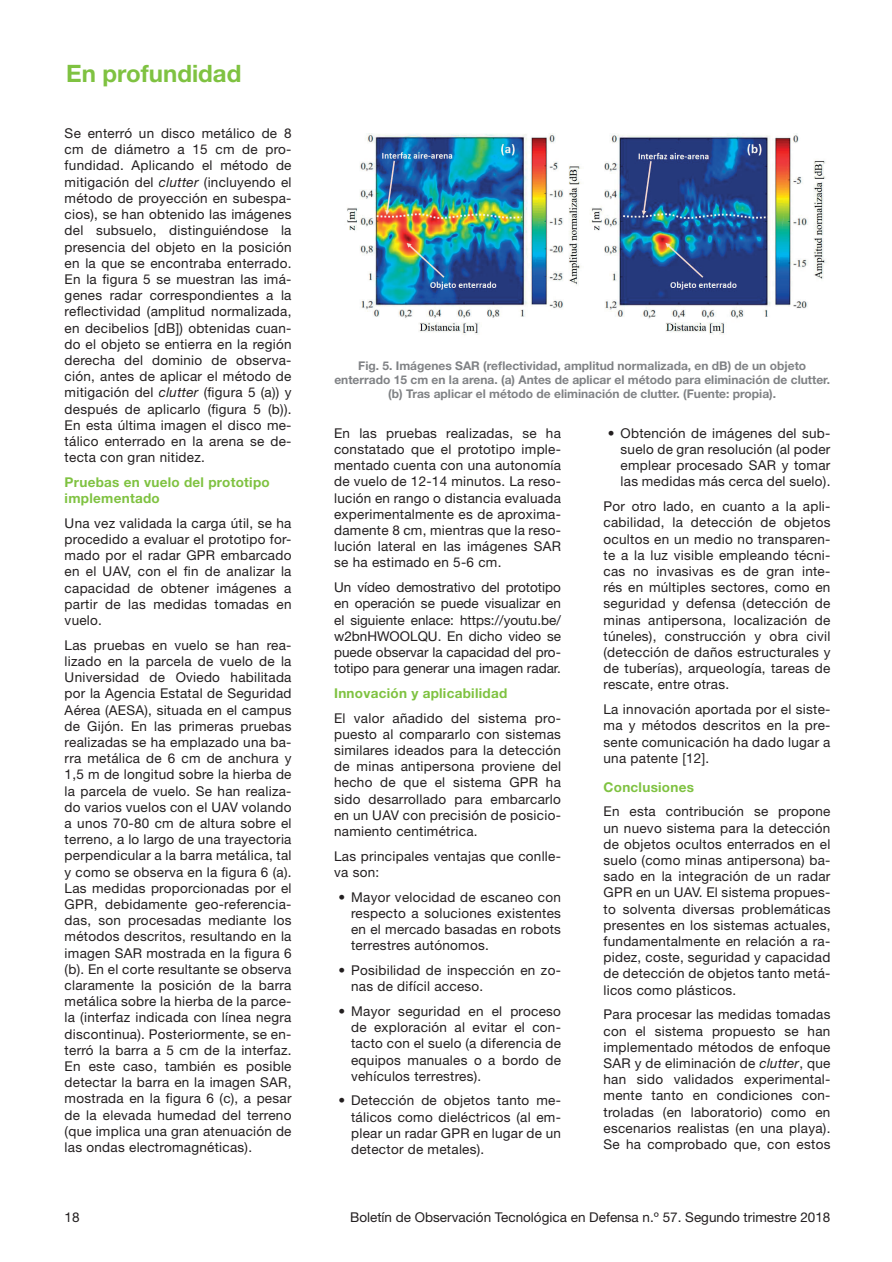
<style>
.page{position:relative;width:892px;height:1262px;background:#fff}
.page>*{position:absolute;margin:0;border:0;box-sizing:border-box;transform-origin:0 0}
.t1{font:700 24px "Helvetica Neue LT Std";color:#7fc241}
.t2{font:13.5px/16.2px "Helvetica Neue LT Std";letter-spacing:.02em;color:#231f20;text-align:justify}
.t3{font:700 13.5px/16.2px "Helvetica Neue LT Std";letter-spacing:.02em;color:#7fc241}
.t4{font:13.5px "Helvetica Neue LT Std";color:#231f20}
.t5{font:700 12px/14.4px "Helvetica Neue LT Std";color:#808285;text-align:center}
.s1{font-style:italic}
</style>
<div class="page">
<img style="left:347px;top:133px;width:479px;height:202px">
<h1 class="t1" style="left:66px;top:58px;width:177px">En profundidad</h1>
<p class="t2" style="left:65px;top:125px;width:228px">Se enterró un disco metálico de 8 cm de diámetro a 15 cm de pro&shy;fundidad. Aplicando el método de mitigación del <span class="s1">clutter</span> (incluyendo el método de proyección en subespa&shy;cios), se han obtenido las imágenes del subsuelo, distinguiéndose la presencia del objeto en la posición en la que se encontraba enterrado.<br>En la figura 5 se muestran las imá&shy;genes radar correspondientes a la reflectividad (amplitud normalizada, en decibelios [dB]) obtenidas cuan&shy;do el objeto se entierra en la región derecha del dominio de observa&shy;ción, antes de aplicar el método de mitigación del <span class="s1">clutter</span> (figura 5 (a)) y después de aplicarlo (figura 5 (b)).<br>En esta última imagen el disco me&shy;tálico enterrado en la arena se de&shy;tecta con gran nitidez.</p>
<p class="t3" style="left:65px;top:474px;width:207px">Pruebas en vuelo del prototipo implementado</p>
<p class="t2" style="left:65px;top:515px;width:228px">Una vez validada la carga útil, se ha procedido a evaluar el prototipo for&shy;mado por el radar GPR embarcado en el UAV, con el fin de analizar la capacidad de obtener imágenes a partir de las medidas tomadas en vuelo.</p>
<p class="t2" style="left:65px;top:636px;width:228px">Las pruebas en vuelo se han rea&shy;lizado en la parcela de vuelo de la Universidad de Oviedo habilitada por la Agencia Estatal de Seguridad Aérea (AESA), situada en el campus de Gijón. En las primeras pruebas realizadas se ha emplazado una ba&shy;rra metálica de 6 cm de anchura y 1,5 m de longitud sobre la hierba de la parcela de vuelo. Se han realiza&shy;do varios vuelos con el UAV volando a unos 70-80 cm de altura sobre el terreno, a lo largo de una trayectoria perpendicular a la barra metálica, tal y como se observa en la figura 6 (a).<br>Las medidas proporcionadas por el GPR, debidamente geo-referencia&shy;das, son procesadas mediante los métodos descritos, resultando en la imagen SAR mostrada en la figura 6 (b). En el corte resultante se observa claramente la posición de la barra metálica sobre la hierba de la parce&shy;la (interfaz indicada con línea negra discontinua). Posteriormente, se en&shy;terró la barra a 5 cm de la interfaz.<br>En este caso, también es posible detectar la barra en la imagen SAR, mostrada en la figura 6 (c), a pesar de la elevada humedad del terreno (que implica una gran atenuación de las ondas electromagnéticas).</p>
<p class="t5" style="left:334px;top:358px;width:497px">Fig. 5. Imágenes SAR (reflectividad, amplitud normalizada, en dB) de un objeto enterrado 15 cm en la arena. (a) Antes de aplicar el método para eliminación de clutter. (b) Tras aplicar el método de eliminación de clutter. (Fuente: propia).</p>
<p class="t2" style="left:334px;top:425px;width:228px">En las pruebas realizadas, se ha constatado que el prototipo imple&shy;mentado cuenta con una autonomía de vuelo de 12-14 minutos. La reso&shy;lución en rango o distancia evaluada experimentalmente es de aproxima&shy;damente 8 cm, mientras que la reso&shy;lución lateral en las imágenes SAR se ha estimado en 5-6 cm.</p>
<p class="t2" style="left:334px;top:579px;width:228px">Un vídeo demostrativo del prototipo en operación se puede visualizar en el siguiente enlace: https://youtu.be/ w2bnHWOOLQU. En dicho video se puede observar la capacidad del pro&shy;totipo para generar una imagen radar.</p>
<p class="t3" style="left:334px;top:684px;width:175px">Innovación y aplicabilidad</p>
<p class="t2" style="left:334px;top:709px;width:228px">El valor añadido del sistema pro&shy;puesto al compararlo con sistemas similares ideados para la detección de minas antipersona proviene del hecho de que el sistema GPR ha sido desarrollado para embarcarlo en un UAV con precisión de posicio&shy;namiento centimétrica.</p>
<p class="t2" style="left:334px;top:847px;width:228px">Las principales ventajas que conlle&shy;va son:</p>
<p class="t2" style="left:351px;top:888px;width:211px;text-indent:-13px">• Mayor velocidad de escaneo con respecto a soluciones existentes en el mercado basadas en robots terrestres autónomos.</p>
<p class="t2" style="left:351px;top:962px;width:211px;text-indent:-13px">• Posibilidad de inspección en zo&shy;nas de difícil acceso.</p>
<p class="t2" style="left:351px;top:1003px;width:211px;text-indent:-13px">• Mayor seguridad en el proceso de exploración al evitar el con&shy;tacto con el suelo (a diferencia de equipos manuales o a bordo de vehículos terrestres).</p>
<p class="t2" style="left:351px;top:1092px;width:211px;text-indent:-13px">• Detección de objetos tanto me&shy;tálicos como dieléctricos (al em&shy;plear un radar GPR en lugar de un detector de metales).</p>
<p class="t2" style="left:620px;top:425px;width:211px;text-indent:-13px">• Obtención de imágenes del sub&shy;suelo de gran resolución (al poder emplear procesado SAR y tomar las medidas más cerca del suelo).</p>
<p class="t2" style="left:603px;top:498px;width:228px">Por otro lado, en cuanto a la apli&shy;cabilidad, la detección de objetos ocultos en un medio no transparen&shy;te a la luz visible empleando técni&shy;cas no invasivas es de gran inte&shy;rés en múltiples sectores, como en seguridad y defensa (detección de minas antipersona, localización de túneles), construcción y obra civil (detección de daños estructurales y de tuberías), arqueología, tareas de rescate, entre otras.</p>
<p class="t2" style="left:603px;top:701px;width:228px">La innovación aportada por el siste&shy;ma y métodos descritos en la pre&shy;sente comunicación ha dado lugar a una patente [12].</p>
<p class="t3" style="left:603px;top:778px;width:92px">Conclusiones</p>
<p class="t2" style="left:603px;top:803px;width:228px">En esta contribución se propone un nuevo sistema para la detección de objetos ocultos enterrados en el suelo (como minas antipersona) ba&shy;sado en la integración de un radar GPR en un UAV. El sistema propues&shy;to solventa diversas problemáticas presentes en los sistemas actuales, fundamentalmente en relación a ra&shy;pidez, coste, seguridad y capacidad de detección de objetos tanto metá&shy;licos como plásticos.</p>
<p class="t2" style="left:603px;top:1006px;width:228px">Para procesar las medidas tomadas con el sistema propuesto se han implementado métodos de enfoque SAR y de eliminación de <span class="s1">clutter</span>, que han sido validados experimental&shy;mente tanto en condiciones con&shy;troladas (en laboratorio) como en escenarios realistas (en una playa).<br>Se ha comprobado que, con estos</p>
<p class="t2" style="left:65px;top:1208px;width:17px">18</p>
<p class="t4" style="left:350px;top:1208px;width:482px">Boletín de Observación Tecnológica en Defensa n.º 57. Segundo trimestre 2018</p>
</div>
